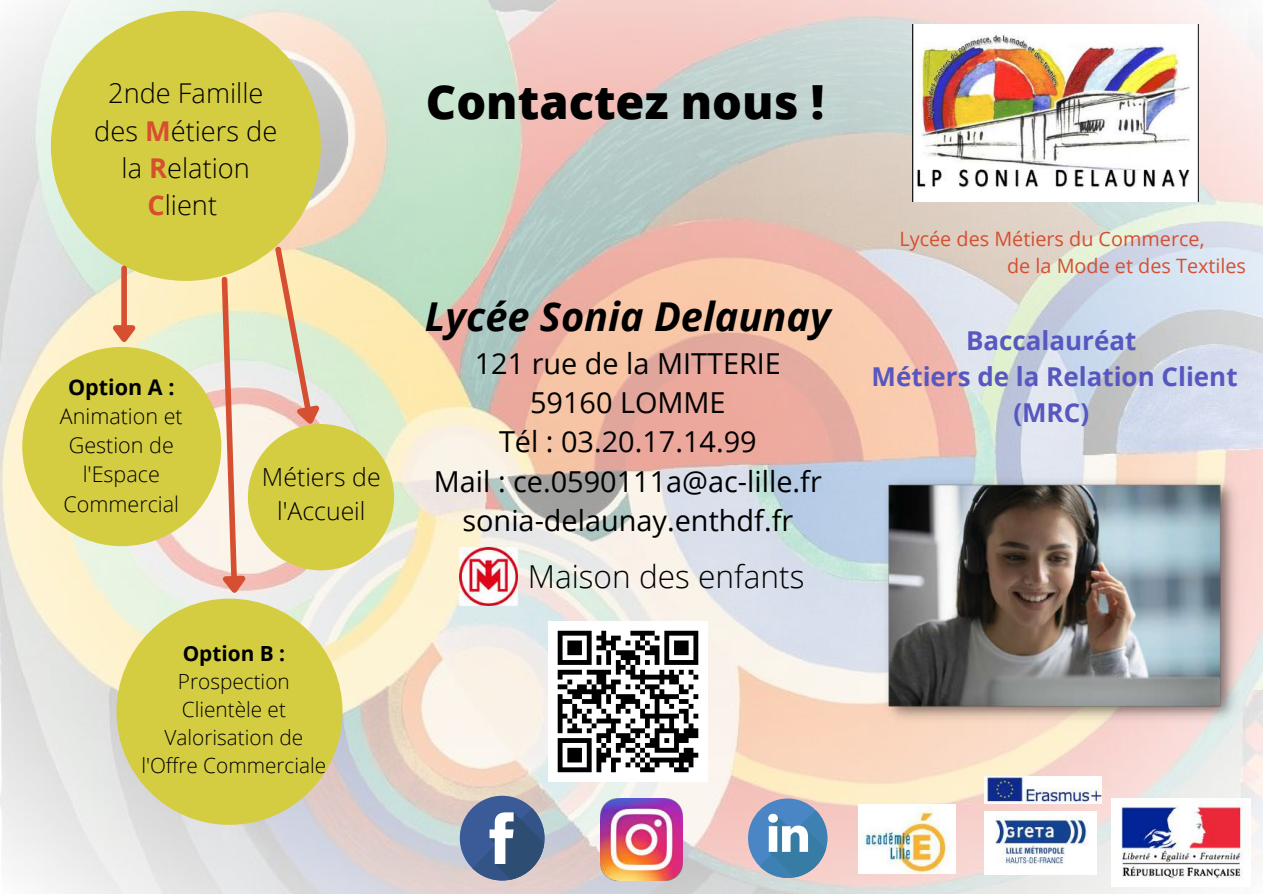
<style>
.page{position:relative;width:1263px;height:894px;background:#fff}
.page>*{position:absolute;margin:0;border:0;box-sizing:border-box;transform-origin:0 0}
.t1{font:800 46.95px "Open Sans";color:#000}
.t2{font:italic 700 39.75px "Open Sans";color:#000}
.t3{font:300 31.65px "Open Sans";color:#000}
.t4{font:28.8px/39.3px "Open Sans";color:#000;text-align:center}
.t5{font:300 27.3px/37px "Open Sans";color:#000;text-align:center}
.t6{font:700 25.95px/36px "Open Sans";color:#5857c0;text-align:center}
.t7{font:300 24.9px/34.7px "Open Sans";color:#000;text-align:center}
.t8{font:300 21.6px/29.2px "Open Sans";color:#000;text-align:center}
.t9{font:700 21.6px "Open Sans";color:#000}
.t10{font:300 20.85px/28px "Open Sans";color:#000;text-align:center}
.t11{font:700 20.85px "Open Sans";color:#000}
.t12{font:19.8px/27px "Open Sans";color:#d54f30}
.s1{font-weight:700;color:#d54f30}
</style>
<div class="page">
<img style="left:0;top:0;width:1263px;height:893px">
<img style="left:913px;top:24px;width:285px;height:177px">
<img style="left:984px;top:810px;width:112px;height:63px">
<img style="left:858px;top:803px;width:97px;height:70px">
<img style="left:1111px;top:798px;width:139px;height:88px">
<img style="left:548px;top:621px;width:160px;height:159px">
<div style="left:51px;top:11px;width:270px;height:270px;background:#d5cd41;border-radius:50%"></div>
<div style="left:121px;top:268px;width:6px;height:57px;background:#d54f30"></div>
<svg style="left:104px;top:320px;width:36px;height:28px"></svg>
<div style="left:22px;top:347px;width:199px;height:199px;background:#d5cd41;border-radius:50%"></div>
<svg style="left:214px;top:274px;width:37px;height:326px;background:#edd1bb"></svg>
<div style="left:116px;top:598px;width:227px;height:226px;background:#d5cd41;border-radius:50%"></div>
<svg style="left:272px;top:243px;width:56px;height:190px;background:#e9d6b8"></svg>
<div style="left:248px;top:424px;width:146px;height:146px;background:#d5cd41;border-radius:50%"></div>
<img style="left:984px;top:776px;width:117px;height:27px">
<img style="left:600px;top:797px;width:82px;height:83px">
<div style="left:460px;top:795px;width:84px;height:85px;background:#3a5a98;border-radius:50%"></div>
<svg style="left:472px;top:808px;width:77px;height:76px"></svg>
<div style="left:748px;top:798px;width:79px;height:79px;background:#4a86c5;border-radius:50%"></div>
<svg style="left:760px;top:809px;width:71px;height:72px"></svg>
<img style="left:878px;top:471px;width:367px;height:256px">
<img style="left:460px;top:547px;width:57px;height:58px">
<p class="t5" style="left:94px;top:74px;width:185px">2nde Famille des <span class="s1">M</span>étiers de la <span class="s1">R</span>elation<br><span class="s1">C</span>lient</p>
<p class="t9" style="left:68px;top:371px;width:108px">Option A :</p>
<p class="t8" style="left:60px;top:400px;width:124px">Animation et<br>Gestion de l'Espace<br>Commercial</p>
<p class="t7" style="left:262px;top:458px;width:120px">Métiers de l'Accueil</p>
<p class="t11" style="left:183px;top:638px;width:104px">Option B :</p>
<p class="t10" style="left:141px;top:666px;width:186px">Prospection<br>Clientèle et<br>Valorisation de l'Offre Commerciale</p>
<h1 class="t1" style="left:426px;top:69px;width:400px">Contactez nous !</h1>
<h2 class="t2" style="left:425px;top:288px;width:407px">Lycée Sonia Delaunay</h2>
<p class="t4" style="left:434px;top:343px;width:389px">121 rue de la MITTERIE<br>59160 LOMME<br>Tél : 03.20.17.14.99<br>Mail : ce.0590111a@ac-lille.fr sonia-delaunay.enthdf.fr</p>
<p class="t3" style="left:528px;top:553px;width:278px">Maison des enfants</p>
<p class="t12" style="left:1007px;top:225px;width:240px;text-indent:-108px">Lycée des Métiers du Commerce,<br>de la Mode et des Textiles</p>
<p class="t6" style="left:871px;top:321px;width:368px">Baccalauréat<br>Métiers de la Relation Client (MRC)</p>
</div>
